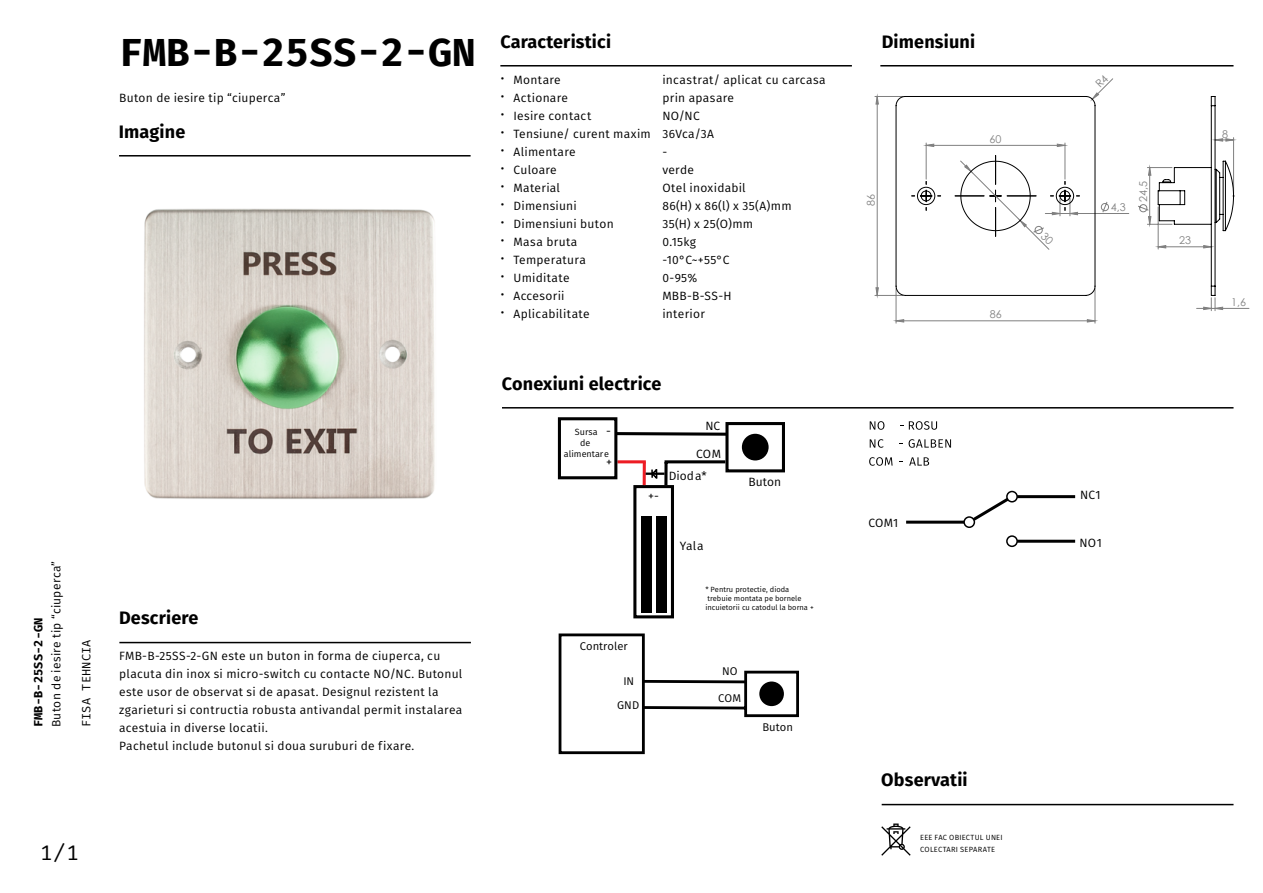
<style>
.page{position:relative;width:1263px;height:893px;background:#fff}
.page>*{position:absolute;margin:0;border:0;box-sizing:border-box;transform-origin:0 0}
.t1{font:700 39px "Fira Mono";letter-spacing:.01em;color:#000}
.t2{font:21px "Fira Mono";color:#000}
.t3{font:700 18px "Fira Sans";letter-spacing:.01em;color:#000}
.t4{font:12px/18px "Fira Sans";letter-spacing:.025em;color:#000}
.t5{font:700 12px "Fira Mono";letter-spacing:.01em;color:#000}
.t6{font:12px "Fira Mono";letter-spacing:.01em;color:#000}
.t7{font:11.25px/23.5px "Fira Sans";color:#000;text-align:center}
.t8{font:10.8px "Century Gothic";color:#808080}
.t9{font:9px/10.8px "Fira Sans";color:#000;text-align:center}
.t10{font:7.5px/9px "Fira Sans";color:#000}
.t11{font:7.5px/12px "Fira Sans";letter-spacing:.03em;color:#000}
.s1{font-size:18px}
</style>
<div class="page">
<hr style="left:119px;top:155px;width:352px;height:2px;background:#000">
<hr style="left:119px;top:642px;width:352px;height:1px;background:#000">
<hr style="left:500px;top:65px;width:352px;height:2px;background:#000">
<hr style="left:502px;top:407px;width:731px;height:2px;background:#000">
<hr style="left:882px;top:804px;width:351px;height:1px;background:#000">
<svg style="left:881px;top:823px;width:30px;height:33px"></svg>
<div style="left:633px;top:485px;width:41px;height:133px;border:3px solid #000"></div>
<div style="left:641px;top:516px;width:10px;height:96px;background:#000"></div>
<div style="left:657px;top:516px;width:10px;height:96px;background:#000"></div>
<div style="left:559px;top:633px;width:86px;height:121px;border:3px solid #000"></div>
<svg style="left:641px;top:669px;width:158px;height:49px"></svg>
<hr style="left:880px;top:65px;width:353px;height:2px;background:#000">
<svg style="left:557px;top:417px;width:228px;height:68px"></svg>
<div style="left:742px;top:434px;width:27px;height:26px;background:#000;border-radius:50%"></div>
<hr style="left:906px;top:521px;width:58px;height:3px;background:#000">
<div style="left:963px;top:516px;width:12px;height:12px;border:2px solid #000;border-radius:50%"></div>
<hr style="left:1017px;top:495px;width:58px;height:3px;background:#000">
<div style="left:1006px;top:491px;width:12px;height:11px;border:2px solid #000;border-radius:50%"></div>
<hr style="left:1017px;top:540px;width:58px;height:3px;background:#000">
<div style="left:1006px;top:535px;width:12px;height:12px;border:2px solid #000;border-radius:50%"></div>
<svg style="left:969px;top:495px;width:43px;height:29px"></svg>
<img style="left:144px;top:208px;width:291px;height:291px">
<svg style="left:896px;top:307px;width:326px;height:15px"></svg>
<svg style="left:876px;top:96px;width:19px;height:199px"></svg>
<svg style="left:895px;top:96px;width:339px;height:200px"></svg>
<svg style="left:870px;top:421px;width:14px;height:9px"></svg>
<svg style="left:909px;top:421px;width:28px;height:9px"></svg>
<svg style="left:869px;top:457px;width:23px;height:9px"></svg>
<svg style="left:909px;top:457px;width:20px;height:9px"></svg>
<svg style="left:870px;top:439px;width:13px;height:9px"></svg>
<svg style="left:900px;top:439px;width:51px;height:9px"></svg>
<svg style="left:912px;top:138px;width:323px;height:110px"></svg>
<p class="t5" style="left:30px;top:727px;width:111px;rotate:-90deg">FMB-B-25SS-2-GN</p>
<p class="t4" style="left:47px;top:727px;width:168px;rotate:-90deg">Buton de iesire tip “ciuperca”</p>
<p class="t6" style="left:78px;top:727px;width:89px;rotate:-90deg">FISA TEHNCIA</p>
<h1 class="t1" style="left:119px;top:25px;width:358px">FMB-B-25SS-2-GN</h1>
<p class="t4" style="left:119px;top:88px;width:168px">Buton de iesire tip “ciuperca”</p>
<h3 class="t3" style="left:119px;top:116px;width:68px">Imagine</h3>
<h3 class="t3" style="left:119px;top:602px;width:81px">Descriere</h3>
<p class="t4" style="left:119px;top:646px;width:345px">FMB-B-25SS-2-GN este un buton in forma de ciuperca, cu placuta din inox si micro-switch cu contacte NO/NC. Butonul este usor de observat si de apasat. Designul rezistent la zgarieturi si contructia robusta antivandal permit instalarea acestuia in diverse locatii.<br>Pachetul include butonul si doua suruburi de fixare.</p>
<h3 class="t3" style="left:500px;top:26px;width:112px">Caracteristici</h3>
<p class="t4" style="left:500px;top:70px;width:62px"><span class="s1">∙</span> Montare</p>
<p class="t4" style="left:662px;top:70px;width:165px">incastrat/ aplicat cu carcasa</p>
<p class="t4" style="left:500px;top:88px;width:69px"><span class="s1">∙</span> Actionare</p>
<p class="t4" style="left:662px;top:88px;width:73px">prin apasare</p>
<p class="t4" style="left:500px;top:106px;width:92px"><span class="s1">∙</span> Iesire contact</p>
<p class="t4" style="left:500px;top:106px;width:215px;text-indent:162px">NO/NC<br><span class="s1">∙</span> Tensiune/ curent maxim 36Vca/3A <span class="s1">∙</span> Alimentare</p>
<p class="t4" style="left:662px;top:142px;width:6px">-</p>
<p class="t4" style="left:500px;top:160px;width:58px"><span class="s1">∙</span> Culoare</p>
<p class="t4" style="left:662px;top:160px;width:33px">verde</p>
<p class="t4" style="left:500px;top:178px;width:61px"><span class="s1">∙</span> Material</p>
<p class="t4" style="left:662px;top:178px;width:85px">Otel inoxidabil</p>
<p class="t4" style="left:500px;top:196px;width:78px"><span class="s1">∙</span> Dimensiuni</p>
<p class="t4" style="left:662px;top:196px;width:131px">86(H) x 86(l) x 35(A)mm</p>
<p class="t4" style="left:500px;top:214px;width:115px"><span class="s1">∙</span> Dimensiuni buton</p>
<p class="t4" style="left:662px;top:214px;width:92px">35(H) x 25(O)mm</p>
<p class="t4" style="left:500px;top:232px;width:79px"><span class="s1">∙</span> Masa bruta</p>
<p class="t4" style="left:662px;top:232px;width:35px">0.15kg</p>
<p class="t4" style="left:500px;top:250px;width:87px"><span class="s1">∙</span> Temperatura</p>
<p class="t4" style="left:662px;top:250px;width:68px">-10°C~+55°C</p>
<p class="t4" style="left:500px;top:268px;width:71px"><span class="s1">∙</span> Umiditate</p>
<p class="t4" style="left:662px;top:268px;width:36px">0-95%</p>
<p class="t4" style="left:500px;top:286px;width:66px"><span class="s1">∙</span> Accesorii</p>
<p class="t4" style="left:662px;top:286px;width:71px">MBB-B-SS-H</p>
<p class="t4" style="left:500px;top:304px;width:91px"><span class="s1">∙</span> Aplicabilitate</p>
<p class="t4" style="left:662px;top:304px;width:44px">interior</p>
<h3 class="t3" style="left:502px;top:368px;width:161px">Conexiuni electrice</h3>
<p class="t9" style="left:564px;top:427px;width:47px">Sursa<br>de alimentare</p>
<p class="t4" style="left:606px;top:421px;width:6px">-</p>
<p class="t4" style="left:606px;top:452px;width:7px">+</p>
<p class="t4" style="left:648px;top:486px;width:12px">+-</p>
<p class="t4" style="left:705px;top:416px;width:16px">NC</p>
<p class="t4" style="left:696px;top:445px;width:26px">COM</p>
<p class="t4" style="left:669px;top:466px;width:39px">Dioda*</p>
<p class="t4" style="left:748px;top:472px;width:34px">Buton</p>
<p class="t7" style="left:580px;top:634px;width:49px">Controler</p>
<p class="t7" style="left:617px;top:669px;width:24px">IN<br>GND</p>
<p class="t4" style="left:680px;top:536px;width:26px">Yala</p>
<p class="t10" style="left:705px;top:584px;width:110px">* Pentru protectie, dioda trebuie montata pe bornele incuietorii cu catodul la borna +</p>
<p class="t7" style="left:722px;top:659px;width:17px">NO</p>
<p class="t7" style="left:718px;top:686px;width:25px">COM</p>
<p class="t7" style="left:762px;top:715px;width:32px">Buton</p>
<h2 class="t2" style="left:40px;top:838px;width:40px">1/1</h2>
<h3 class="t3" style="left:882px;top:26px;width:95px">Dimensiuni</h3>
<p class="t8" style="left:863px;top:206px;width:13px;rotate:-90deg">86</p>
<p class="t8" style="left:989px;top:131px;width:13px">60</p>
<p class="t8" style="left:990px;top:307px;width:13px">86</p>
<p class="t4" style="left:868px;top:513px;width:31px">COM1</p>
<h3 class="t3" style="left:881px;top:764px;width:88px">Observatii</h3>
<p class="t11" style="left:920px;top:831px;width:84px">EEE FAC OBIECTUL UNEI<br>COLECTARI SEPARATE</p>
<p class="t8" style="left:1111px;top:200px;width:16px">4,3</p>
<p class="t8" style="left:1136px;top:202px;width:22px;rotate:-90deg">24,5</p>
<p class="t8" style="left:1179px;top:233px;width:13px">23</p>
<p class="t8" style="left:1222px;top:126px;width:7px">8</p>
<p class="t8" style="left:1231px;top:295px;width:16px">1,6</p>
<p class="t4" style="left:1080px;top:485px;width:22px">NC1</p>
<p class="t4" style="left:1080px;top:533px;width:24px">NO1</p>
</div>
